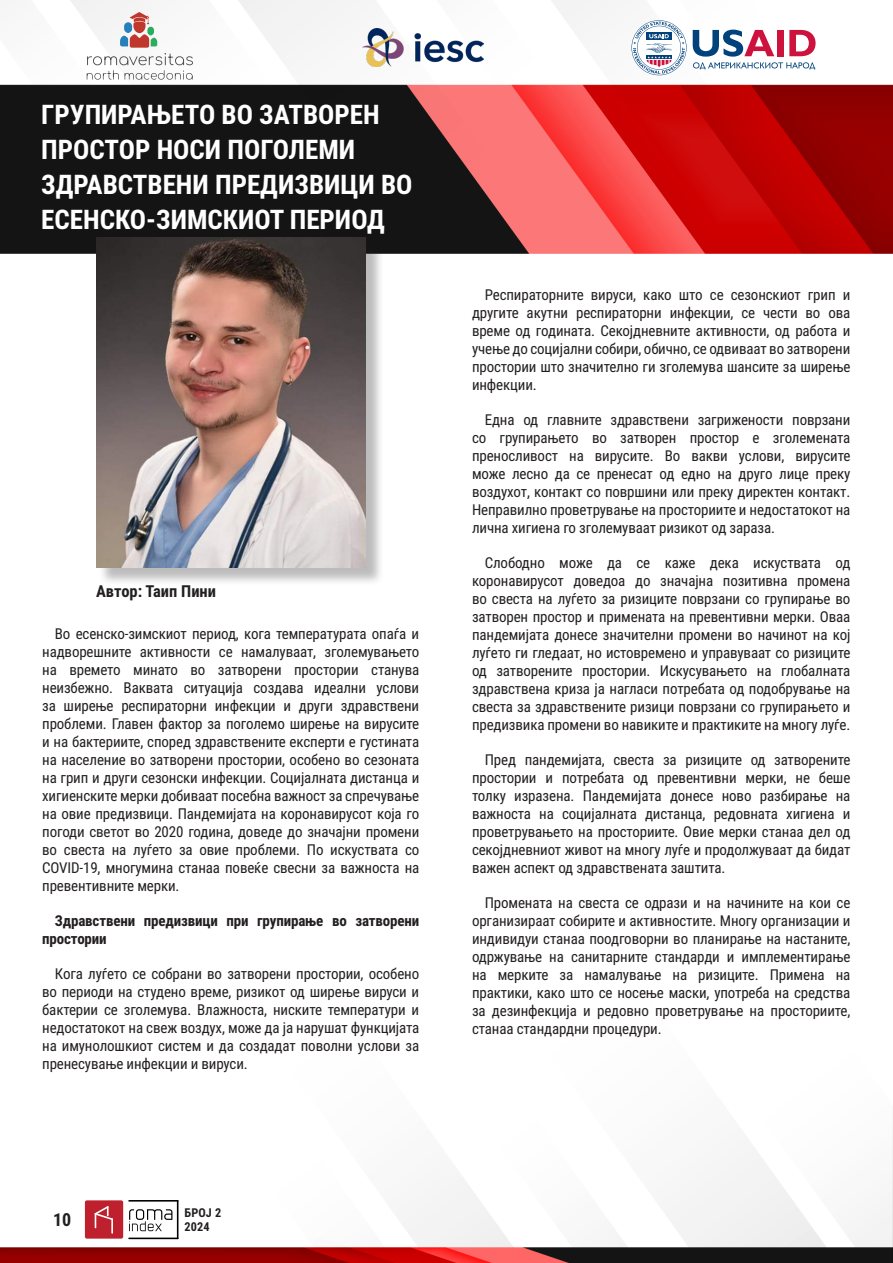
<style>
.page{position:relative;width:893px;height:1263px;background:#fff}
.page>*{position:absolute;margin:0;border:0;box-sizing:border-box;transform-origin:0 0}
.t1{font:700 27px "Roboto Condensed";color:#fff}
.t2{font:700 18px "Roboto Condensed";color:#231f20}
.t3{font:700 16.5px "Roboto Condensed";color:#231f20}
.t4{font:15px/18px "Roboto Condensed";letter-spacing:-.01em;color:#231f20;text-align:justify}
.t5{font:700 15px/18px "Roboto Condensed";letter-spacing:-.01em;color:#231f20}
.t6{font:700 12.15px/14.2px "Roboto Condensed";letter-spacing:.01em;color:#231f20}
</style>
<div class="page">
<img style="left:0;top:0;width:892px;height:1263px">
<svg style="left:892px;top:1127px;width:1px;height:136px"></svg>
<svg style="left:85px;top:1200px;width:94px;height:39px"></svg>
<svg style="left:87px;top:12px;width:106px;height:68px"></svg>
<img style="left:363px;top:29px;width:120px;height:38px">
<svg style="left:693px;top:30px;width:123px;height:39px"></svg>
<svg style="left:631px;top:20px;width:56px;height:55px"></svg>
<div style="left:98px;top:240px;width:286px;height:346px;background:#231f20;opacity:.3"></div>
<img style="left:96px;top:238px;width:269px;height:329px">
<p class="t1" style="left:41px;top:95px;width:340px">ГРУПИРАЊЕТО ВО ЗАТВОРЕН</p>
<p class="t1" style="left:41px;top:130px;width:316px">ПРОСТОР НОСИ ПОГОЛЕМИ</p>
<p class="t1" style="left:41px;top:165px;width:373px">ЗДРАВСТВЕНИ ПРЕДИЗВИЦИ ВО</p>
<p class="t1" style="left:41px;top:200px;width:345px">ЕСЕНСКО-ЗИМСКИОТ ПЕРИОД</p>
<p class="t3" style="left:96px;top:580px;width:121px">Автор: Таип Пини</p>
<p class="t4" style="left:42px;top:624px;width:379px;text-indent:13px">Во есенско-зимскиот период, кога температурата опаѓа и надворешните активности се намалуваат, зголемувањето на времето минато во затворени простории станува неизбежно. Ваквата ситуација создава идеални услови за ширење респираторни инфекции и други здравствени проблеми. Главен фактор за поголемо ширење на вирусите и на бактериите, според здравствените експерти е густината на население во затворени простории, особено во сезоната на грип и други сезонски инфекции. Социјалната дистанца и хигиенските мерки добиваат посебна важност за спречување на овие предизвици. Пандемијата на коронавирусот која го погоди светот во 2020 година, доведе до значајни промени во свеста на луѓето за овие проблеми. По искуствата со COVID-19, многумина станаа повеќе свесни за важноста на превентивните мерки.</p>
<p class="t5" style="left:42px;top:911px;width:379px;text-indent:13px">Здравствени предизвици при групирање во затворени простории</p>
<p class="t4" style="left:42px;top:964px;width:379px;text-indent:13px">Кога луѓето се собрани во затворени простории, особено во периоди на студено време, ризикот од ширење вируси и бактерии се зголемува. Влажноста, ниските температури и недостатокот на свеж воздух, може да ја нарушат функцијата на имунолошкиот систем и да создадат поволни услови за пренесување инфекции и вируси.</p>
<p class="t4" style="left:472px;top:285px;width:380px;text-indent:13px">Респираторните вируси, како што се сезонскиот грип и другите акутни респираторни инфекции, се чести во ова време од годината. Секојдневните активности, од работа и учење до социјални собири, обично, се одвиваат во затворени простории што значително ги зголемува шансите за ширење инфекции.</p>
<p class="t4" style="left:472px;top:410px;width:380px;text-indent:13px">Една од главните здравствени загрижености поврзани со групирањето во затворен простор е зголемената преносливост на вирусите. Во вакви услови, вирусите може лесно да се пренесат од едно на друго лице преку воздухот, контакт со површини или преку директен контакт.<br>Неправилно проветрување на просториите и недостатокот на лична хигиена го зголемуваат ризикот од зараза.</p>
<p class="t4" style="left:472px;top:553px;width:380px;text-indent:13px">Слободно може да се каже дека искуствата од коронавирусот доведоа до значајна позитивна промена во свеста на луѓето за ризиците поврзани со групирање во затворен простор и примената на превентивни мерки. Оваа пандемијата донесе значителни промени во начинот на кој луѓето ги гледаат, но истовремено и управуваат со ризиците од затворените простории. Искусувањето на глобалната здравствена криза ја нагласи потребата од подобрување на свеста за здравствените ризици поврзани со групирањето и предизвика промени во навиките и практиките на многу луѓе.</p>
<p class="t4" style="left:472px;top:750px;width:380px;text-indent:13px">Пред пандемијата, свеста за ризиците од затворените простории и потребата од превентивни мерки, не беше толку изразена. Пандемијата донесе ново разбирање на важноста на социјалната дистанца, редовната хигиена и проветрувањето на просториите. Овие мерки станаа дел од секојдневниот живот на многу луѓе и продолжуваат да бидат важен аспект од здравствената заштита.</p>
<p class="t4" style="left:472px;top:893px;width:380px;text-indent:13px">Промената на свеста се одрази и на начините на кои се организираат собирите и активностите. Многу организации и индивидуи станаа поодговорни во планирање на настаните, одржување на санитарните стандарди и имплементирање на мерките за намалување на ризиците. Примена на практики, како што се носење маски, употреба на средства за дезинфекција и редовно проветрување на просториите, станаа стандардни процедури.</p>
<p class="t2" style="left:53px;top:1206px;width:20px">10</p>
<p class="t6" style="left:185px;top:1205px;width:38px">БРОЈ 2<br>2024</p>
</div>
